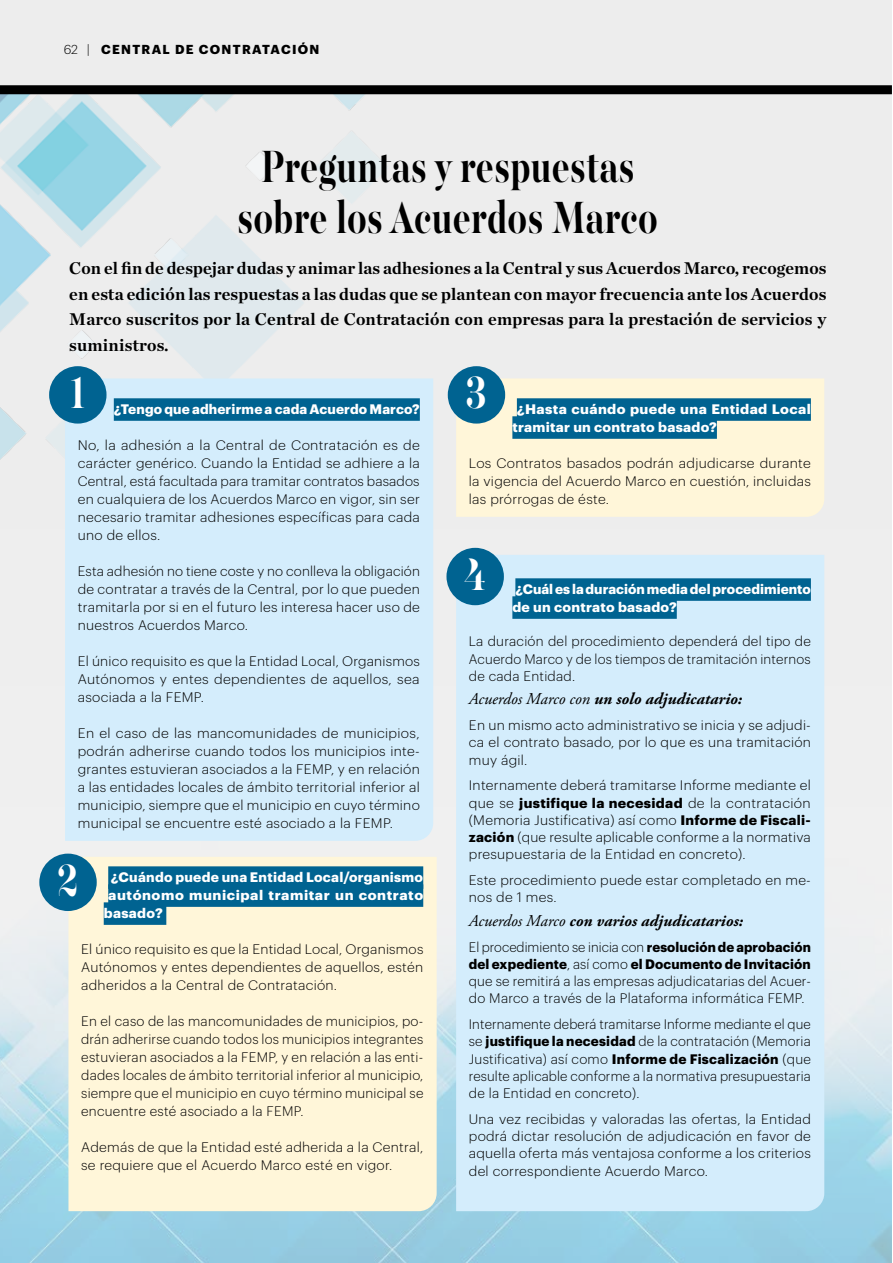
<style>
.page{position:relative;width:893px;height:1263px;background:#fff}
.page>*{position:absolute;margin:0;border:0;box-sizing:border-box;transform-origin:0 0}
.t1{font:700 50.4px/51px "Majesti Banner";letter-spacing:.01em;color:#000;text-align:center;scale:.71 1}
.t2{font:700 50.4px "Majesti Banner";color:#fff;scale:.71 1}
.t3{font:700 17.25px/25.5px "Chronicle Deck";letter-spacing:.01em;color:#000;text-align:justify}
.t4{font:italic 700 16.5px "Adobe Garamond Pro";color:#000}
.t5{font:300 13.5px/17.2px "Graphik";letter-spacing:.02em;color:#000;text-align:justify}
.t6{font:300 13.5px/18px "Graphik";letter-spacing:.02em;color:#000;text-align:justify;scale:1.04 1}
.t7{font:700 13.5px/18px "Graphik";letter-spacing:.02em;color:#fff}
.t8{font:700 13.5px/18px "Graphik";letter-spacing:.02em;color:#fff;scale:1.05 1}
.t9{font:700 13.5px "Graphik";letter-spacing:.04em;color:#fff;scale:1.06 1}
.t10{font:700 12.75px "Graphik";letter-spacing:.105em;color:#000}
.s1{font-weight:300}
.s2{font-weight:400}
.s3{font-weight:700}
</style>
<div class="page">
<div style="left:0;top:0;width:892px;height:1263px;background:#ededed"></div>
<img style="left:0;top:94px;width:526px;height:272px">
<img style="left:0;top:366px;width:892px;height:897px">
<div style="left:0;top:85px;width:892px;height:9px;background:#000"></div>
<div style="left:68px;top:857px;width:369px;height:354px;background:#fff6d9"></div>
<div style="left:108px;top:866px;width:315px;height:23px;background:#006391"></div>
<div style="left:108px;top:884px;width:315px;height:23px;background:#006391"></div>
<div style="left:104px;top:902px;width:62px;height:23px;background:#006391"></div>
<div style="left:65px;top:378px;width:368px;height:463px;background:#d4edfc"></div>
<div style="left:114px;top:398px;width:306px;height:23px;background:#006391"></div>
<div style="left:456px;top:378px;width:368px;height:139px;background:#fff6d9"></div>
<div style="left:517px;top:398px;width:294px;height:23px;background:#006391"></div>
<div style="left:512px;top:416px;width:205px;height:23px;background:#006391"></div>
<div style="left:456px;top:555px;width:368px;height:656px;background:#d4edfc"></div>
<div style="left:515px;top:578px;width:296px;height:23px;background:#006391"></div>
<div style="left:512px;top:596px;width:165px;height:23px;background:#006391"></div>
<div style="left:49px;top:366px;width:58px;height:58px;background:#006391;border-radius:50%"></div>
<div style="left:448px;top:366px;width:57px;height:58px;background:#006391;border-radius:50%"></div>
<div style="left:446px;top:548px;width:58px;height:57px;background:#006391;border-radius:50%"></div>
<div style="left:39px;top:854px;width:58px;height:57px;background:#006391;border-radius:50%"></div>
<p class="t10" style="left:64px;top:39px;width:257px"><span class="s1">62 |</span> CENTRAL DE CONTRATACIÓN</p>
<h1 class="t1" style="left:237px;top:144px;width:594px">Preguntas y respuestas sobre los Acuerdos Marco</h1>
<p class="t3" style="left:69px;top:254px;width:759px">Con el fin de despejar dudas y animar las adhesiones a la Central y sus Acuerdos Marco, recogemos en esta edición las respuestas a las dudas que se plantean con mayor frecuencia ante los Acuerdos Marco suscritos por la Central de Contratación con empresas para la prestación de servicios y suministros.</p>
<h1 class="t2" style="left:70px;top:360px;width:22px">1</h1>
<h1 class="t2" style="left:466px;top:360px;width:31px">3</h1>
<p class="t7" style="left:114px;top:399px;width:307px">¿Tengo que adherirme a cada Acuerdo Marco?</p>
<p class="t6" style="left:78px;top:435px;width:331px">No, la adhesión a la Central de Contratación es de carácter genérico. Cuando la Entidad se adhiere a la Central, está facultada para tramitar contratos basados en cualquiera de los Acuerdos Marco en vigor, sin ser necesario tramitar adhesiones específicas para cada uno de ellos.</p>
<p class="t5" style="left:78px;top:561px;width:344px;line-height:18px">Esta adhesión no tiene coste y no conlleva la obligación de contratar a través de la Central, por lo que pueden tramitarla por si en el futuro les interesa hacer uso de nuestros Acuerdos Marco.</p>
<p class="t5" style="left:78px;top:651px;width:344px;line-height:18px">El único requisito es que la Entidad Local, Organismos Autónomos y entes dependientes de aquellos, sea asociada a la FEMP.</p>
<p class="t6" style="left:78px;top:723px;width:330px">En el caso de las mancomunidades de municipios, podrán adherirse cuando todos los municipios inte&shy;grantes estuvieran asociados a la FEMP, y en relación a las entidades locales de ámbito territorial inferior al municipio, siempre que el municipio en cuyo término municipal se encuentre esté asociado a la FEMP.</p>
<p class="t8" style="left:512px;top:399px;width:286px;text-indent:4px">¿Hasta cuándo puede una Entidad Local tramitar un contrato basado?</p>
<p class="t5" style="left:469px;top:453px;width:343px;line-height:18px">Los Contratos basados podrán adjudicarse durante la vigencia del Acuerdo Marco en cuestión, incluidas las prórrogas de éste.</p>
<h1 class="t2" style="left:464px;top:542px;width:32px">4</h1>
<p class="t7" style="left:512px;top:579px;width:300px">¿Cuál es la duración media del procedimiento de un contrato basado?</p>
<p class="t5" style="left:469px;top:632px;width:344px">La duración del procedimiento dependerá del tipo de Acuerdo Marco y de los tiempos de tramitación internos de cada Entidad.</p>
<p class="t4" style="left:469px;top:690px;width:275px"><span class="s2">Acuerdos Marco con</span> un solo adjudicatario:</p>
<p class="t5" style="left:469px;top:715px;width:344px">En un mismo acto administrativo se inicia y se adjudi&shy;ca el contrato basado, por lo que es una tramitación muy ágil.</p>
<p class="t5" style="left:469px;top:776px;width:344px">Internamente deberá tramitarse Informe mediante el que se <span class="s3">justifique la necesidad</span> de la contratación (Memoria Justificativa) así como <span class="s3">Informe de Fiscali&shy;zación</span> (que resulte aplicable conforme a la normativa presupuestaria de la Entidad en concreto).</p>
<p class="t5" style="left:469px;top:870px;width:344px">Este procedimiento puede estar completado en me&shy;nos de 1 mes.</p>
<p class="t4" style="left:469px;top:911px;width:276px"><span class="s2">Acuerdos Marco</span> con varios adjudicatarios:</p>
<p class="t5" style="left:469px;top:937px;width:343px">El procedimiento se inicia con <span class="s3">resolución de aprobación del expediente</span>, así como <span class="s3">el Documento de Invitación </span>que se remitirá a las empresas adjudicatarias del Acuer&shy;do Marco a través de la Plataforma informática FEMP.</p>
<p class="t5" style="left:469px;top:1014px;width:344px">Internamente deberá tramitarse Informe mediante el que se <span class="s3">justifique la necesidad</span> de la contratación (Memoria Justificativa) así como <span class="s3">Informe de Fiscalización</span> (que resulte aplicable conforme a la normativa presupuestaria de la Entidad en concreto).</p>
<p class="t5" style="left:469px;top:1109px;width:344px">Una vez recibidas y valoradas las ofertas, la Entidad podrá dictar resolución de adjudicación en favor de aquella oferta más ventajosa conforme a los criterios del correspondiente Acuerdo Marco.</p>
<h1 class="t2" style="left:57px;top:847px;width:31px">2</h1>
<p class="t7" style="left:111px;top:867px;width:314px">¿Cuándo puede una Entidad Local/organismo</p>
<p class="t9" style="left:108px;top:885px;width:299px">autónomo municipal tramitar un contrato</p>
<p class="t7" style="left:104px;top:903px;width:61px">basado?</p>
<p class="t5" style="left:81px;top:939px;width:344px;line-height:18px">El único requisito es que la Entidad Local, Organismos Autónomos y entes dependientes de aquellos, estén adheridos a la Central de Contratación.</p>
<p class="t5" style="left:81px;top:1011px;width:344px;line-height:18px">En el caso de las mancomunidades de municipios, po&shy;drán adherirse cuando todos los municipios integrantes estuvieran asociados a la FEMP, y en relación a las enti&shy;dades locales de ámbito territorial inferior al municipio, siempre que el municipio en cuyo término municipal se encuentre esté asociado a la FEMP.</p>
<p class="t5" style="left:81px;top:1137px;width:344px;line-height:18px">Además de que la Entidad esté adherida a la Central, se requiere que el Acuerdo Marco esté en vigor.</p>
</div>
